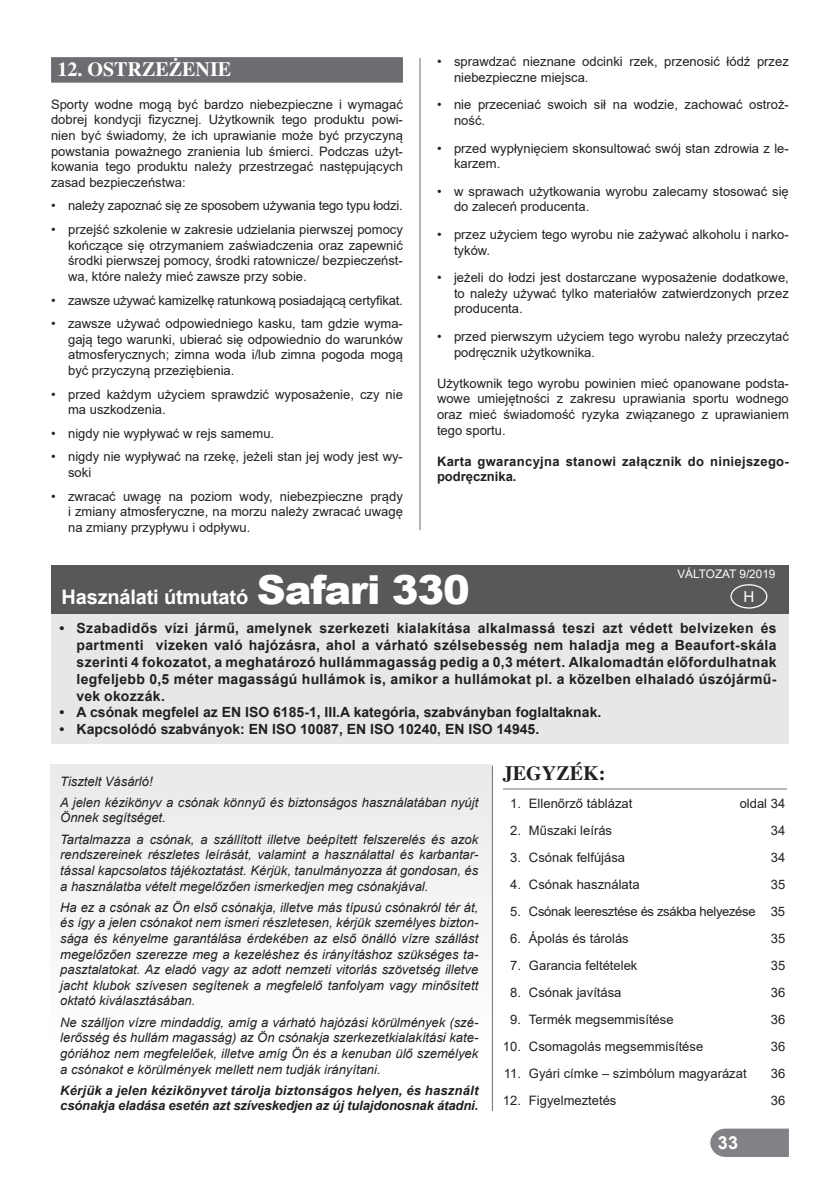
<style>
.page{position:relative;width:840px;height:1191px;background:#fff}
.page>*{position:absolute;margin:0;border:0;box-sizing:border-box;transform-origin:0 0}
.t1{font:700 20px "Arial";letter-spacing:-.01em;color:#fff}
.t2{font:700 20px "Toronto";color:#fff}
.t3{font:700 20px "Toronto";color:#231f20}
.t4{font:700 18px "Arial";color:#fff}
.t5{font:15.2px "Arial";color:#fff}
.t6{font:700 14px/16.8px "Arial";color:#231f20;text-align:justify}
.t7{font:13px/15.6px "Arial";color:#231f20}
.t8{font:italic 13px/15.6px "Arial";color:#231f20;text-align:justify}
.t9{font:italic 700 13px/15.6px "Arial";letter-spacing:-.01em;color:#231f20}
.t10{font:700 13px/15.6px "Arial";letter-spacing:.025em;color:#231f20}
.t11{font:13px "Arial";letter-spacing:-.025em;color:#231f20}
.t12{font:11.8px "Arial";color:#fff}
.s1{font-weight:900;font-size:40px}
</style>
<div class="page">
<svg style="left:710px;top:1128px;width:78px;height:29px;background:#888a8d"></svg>
<div style="left:50px;top:764px;width:441px;height:283px;background:#f4f5f5"></div>
<div style="left:51px;top:613px;width:737px;height:130px;background:#e6e7e9"></div>
<hr style="left:491px;top:765px;width:1px;height:346px;background:#6c6d70">
<div style="left:51px;top:565px;width:737px;height:49px;background:#57585a"></div>
<div style="left:730px;top:584px;width:37px;height:24px;border:1px solid #fff;border-radius:50%"></div>
<hr style="left:419px;top:58px;width:1px;height:472px;background:#6c6d70">
<div style="left:51px;top:57px;width:352px;height:26px;background:#6c6d70"></div>
<hr style="left:502px;top:788px;width:284px;height:1px;background:#b6b7bb">
<h1 class="t2" style="left:57px;top:58px;width:175px">12. OSTRZEŻENIE</h1>
<p class="t7" style="left:51px;top:96px;width:353px;text-align:justify">Sporty wodne mogą być bardzo niebezpieczne i wymagać dobrej kondycji fizycznej. Użytkownik tego produktu powi&shy;nien być świadomy, że ich uprawianie może być przyczyną powstania poważnego zranienia lub śmierci. Podczas użyt&shy;kowania tego produktu należy przestrzegać następujących zasad bezpieczeństwa:</p>
<p class="t7" style="left:51px;top:198px;width:353px">• należy zapoznać się ze sposobem używania tego typu łodzi.</p>
<p class="t7" style="left:68px;top:222px;width:336px;text-align:justify;text-indent:-17px">• przejść szkolenie w zakresie udzielania pierwszej pomocy kończące się otrzymaniem zaświadczenia oraz zapewnić środki pierwszej pomocy, środki ratownicze/ bezpieczeńst&shy;wa, które należy mieć zawsze przy sobie.</p>
<p class="t7" style="left:51px;top:292px;width:353px">• zawsze używać kamizelkę ratunkową posiadającą certyfikat.</p>
<p class="t7" style="left:68px;top:316px;width:336px;text-align:justify;text-indent:-17px">• zawsze używać odpowiedniego kasku, tam gdzie wyma&shy;gają tego warunki, ubierać się odpowiednio do warunków atmosferycznych; zimna woda i/lub zimna pogoda mogą być przyczyną przeziębienia.</p>
<p class="t7" style="left:68px;top:386px;width:336px;text-indent:-17px">• przed każdym użyciem sprawdzić wyposażenie, czy nie ma uszkodzenia.</p>
<p class="t7" style="left:51px;top:425px;width:224px">• nigdy nie wypływać w rejs samemu.</p>
<p class="t7" style="left:68px;top:449px;width:336px;text-indent:-17px">• nigdy nie wypływać na rzekę, jeżeli stan jej wody jest wy&shy;soki</p>
<p class="t7" style="left:68px;top:488px;width:336px;text-align:justify;text-indent:-17px">• zwracać uwagę na poziom wody, niebezpieczne prądy i zmiany atmosferyczne, na morzu należy zwracać uwagę na zmiany przypływu i odpływu.</p>
<p class="t7" style="left:454px;top:54px;width:336px;text-indent:-17px">• sprawdzać nieznane odcinki rzek, przenosić łódź przez niebezpieczne miejsca.</p>
<p class="t7" style="left:454px;top:97px;width:336px;text-indent:-17px">• nie przeceniać swoich sił na wodzie, zachować ostroż&shy;ność.</p>
<p class="t7" style="left:454px;top:140px;width:336px;text-indent:-17px">• przed wypłynięciem skonsultować swój stan zdrowia z le&shy;karzem.</p>
<p class="t7" style="left:454px;top:183px;width:336px;text-indent:-17px">• w sprawach użytkowania wyrobu zalecamy stosować się do zaleceń producenta.</p>
<p class="t7" style="left:454px;top:226px;width:336px;text-indent:-17px">• przez użyciem tego wyrobu nie zażywać alkoholu i narko&shy;tyków.</p>
<p class="t7" style="left:454px;top:270px;width:336px;text-align:justify;text-indent:-17px">• jeżeli do łodzi jest dostarczane wyposażenie dodatkowe, to należy używać tylko materiałów zatwierdzonych przez producenta.</p>
<p class="t7" style="left:454px;top:328px;width:336px;text-indent:-17px">• przed pierwszym użyciem tego wyrobu należy przeczytać podręcznik użytkownika.</p>
<p class="t7" style="left:437px;top:375px;width:353px;text-align:justify">Użytkownik tego wyrobu powinien mieć opanowane podsta&shy;wowe umiejętności z zakresu uprawiania sportu wodnego oraz mieć świadomość ryzyka związanego z uprawianiem tego sportu.</p>
<p class="t10" style="left:437px;top:453px;width:353px">Karta gwarancyjna stanowi załącznik do niniejszego&shy;podręcznika.</p>
<h1 class="t1" style="left:62px;top:582px;width:409px">Használati útmutató <span class="s1">Safari 330</span></h1>
<p class="t12" style="left:677px;top:565px;width:99px">VÁLTOZAT 9/2019</p>
<p class="t5" style="left:743px;top:586px;width:12px">H</p>
<p class="t6" style="left:77px;top:620px;width:701px;text-indent:-17px">• Szabadidős vízi jármű, amelynek szerkezeti kialakítása alkalmassá teszi azt védett belvizeken és partmenti vizeken való hajózásra, ahol a várható szélsebesség nem haladja meg a Beaufort-skála szerinti 4 fokozatot, a meghatározó hullámmagasság pedig a 0,3 métert. Alkalomadtán előfordulhatnak legfeljebb 0,5 méter magasságú hullámok is, amikor a hullámokat pl. a közelben elhaladó úszójármű&shy;vek okozzák.</p>
<p class="t6" style="left:60px;top:704px;width:543px">• A csónak megfelel az EN ISO 6185-1, III.A kategória, szabványban foglaltaknak.</p>
<p class="t6" style="left:60px;top:721px;width:481px">• Kapcsolódó szabványok: EN ISO 10087, EN ISO 10240, EN ISO 14945.</p>
<p class="t8" style="left:60px;top:770px;width:419px;line-height:21.2px">Tisztelt Vásárló!<br>A jelen kézikönyv a csónak könnyű és biztonságos használatában nyújt</p>
<p class="t8" style="left:60px;top:807px;width:419px;line-height:21.2px">Önnek segítséget.<br>Tartalmazza a csónak, a szállított illetve beépített felszerelés és azok</p>
<p class="t8" style="left:60px;top:847px;width:419px">rendszereinek részletes leírását, valamint a használattal és karbantar&shy;tással kapcsolatos tájékoztatást. Kérjük, tanulmányozza át gondosan, és a használatba vételt megelőzően ismerkedjen meg csónakjával.</p>
<p class="t8" style="left:60px;top:899px;width:419px">Ha ez a csónak az Ön első csónakja, illetve más típusú csónakról tér át, és így a jelen csónakot nem ismeri részletesen, kérjük személyes bizton&shy;sága és kényelme garantálása érdekében az első önálló vízre szállást megelőzően szerezze meg a kezeléshez és irányításhoz szükséges ta&shy;pasztalatokat. Az eladó vagy az adott nemzeti vitorlás szövetség illetve jacht klubok szívesen segítenek a megfelelő tanfolyam vagy minősített oktató kiválasztásában.</p>
<p class="t8" style="left:60px;top:1014px;width:419px">Ne szálljon vízre mindaddig, amíg a várható hajózási körülmények (szé&shy;lerősség és hullám magasság) az Ön csónakja szerkezetkialakítási kate&shy;góriához nem megfelelőek, illetve amíg Ön és a kenuban ülő személyek a csónakot e körülmények mellett nem tudják irányítani.</p>
<p class="t9" style="left:60px;top:1082px;width:419px">Kérjük a jelen kézikönyvet tárolja biztonságos helyen, és használt csónakja eladása esetén azt szíveskedjen az új tulajdonosnak átadni.</p>
<h1 class="t3" style="left:502px;top:762px;width:104px">JEGYZÉK:</h1>
<p class="t7" style="left:510px;top:795px;width:124px">1. Ellenőrző táblázat</p>
<p class="t7" style="left:739px;top:795px;width:47px">oldal 34</p>
<p class="t7" style="left:510px;top:822px;width:103px">2. Műszaki leírás</p>
<p class="t7" style="left:770px;top:822px;width:16px">34</p>
<p class="t7" style="left:510px;top:849px;width:116px">3. Csónak felfújása</p>
<p class="t7" style="left:770px;top:849px;width:16px">34</p>
<p class="t7" style="left:510px;top:876px;width:131px">4. Csónak használata</p>
<p class="t7" style="left:770px;top:876px;width:16px">35</p>
<p class="t11" style="left:510px;top:902px;width:276px">5. Csónak leeresztése és zsákba helyezése 35</p>
<p class="t7" style="left:510px;top:930px;width:120px">6. Ápolás és tárolás</p>
<p class="t7" style="left:770px;top:930px;width:16px">35</p>
<p class="t7" style="left:510px;top:957px;width:129px">7. Garancia feltételek</p>
<p class="t7" style="left:770px;top:957px;width:16px">35</p>
<p class="t7" style="left:510px;top:984px;width:113px">8. Csónak javítása</p>
<p class="t7" style="left:770px;top:984px;width:16px">36</p>
<p class="t7" style="left:510px;top:1011px;width:165px">9. Termék megsemmisítése</p>
<p class="t7" style="left:770px;top:1011px;width:16px">36</p>
<p class="t7" style="left:502px;top:1038px;width:202px">10. Csomagolás megsemmisítése</p>
<p class="t7" style="left:770px;top:1038px;width:16px">36</p>
<p class="t7" style="left:503px;top:1065px;width:244px">11. Gyári címke – szimbólum magyarázat</p>
<p class="t7" style="left:770px;top:1065px;width:16px">36</p>
<p class="t7" style="left:502px;top:1092px;width:115px">12. Figyelmeztetés</p>
<p class="t7" style="left:770px;top:1092px;width:16px">36</p>
<h2 class="t4" style="left:717px;top:1130px;width:22px">33</h2>
</div>
